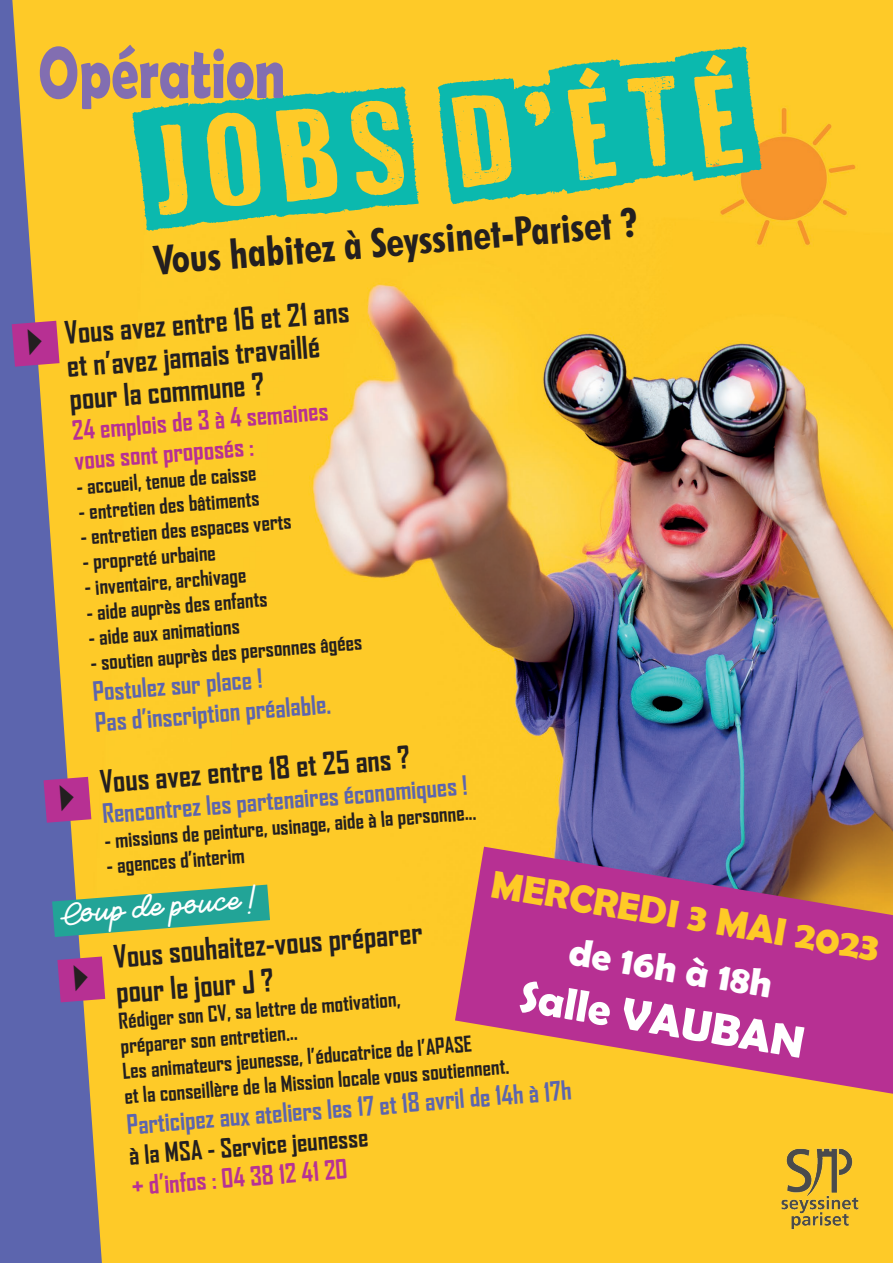
<style>
.page{position:relative;width:893px;height:1263px;background:#fff}
.page>*{position:absolute;margin:0;border:0;box-sizing:border-box;transform-origin:0 0}
.t1{font:700 45px "Berlin Sans FB Demi";color:#fff}
.t2{font:700 condensed 40.5px "Futura BT";color:#231f20}
.t3{font:700 39px "Berlin Sans FB Demi";color:#feca26}
.t4{font:700 39px "Berlin Sans FB Demi";color:#fff}
.t5{font:31.5px "Loverine";color:#fff}
.t6{font:700 30px "Agency FB";color:#231f20}
.t7{font:700 25.5px "Agency FB";color:#5c65ae}
.t8{font:700 25.5px "Agency FB";color:#b73093}
.t9{font:700 25.5px "Agency FB";color:#231f20}
.t10{font:700 25.5px "Agency FB";color:#b73294}
.t11{font:700 21px/25px "Agency FB";color:#231f20}
</style>
<div class="page">
<img style="left:102px;top:0;width:791px;height:1263px">
<img style="left:574px;top:47px;width:168px;height:19px">
<img style="left:102px;top:45px;width:122px;height:54px">
<svg style="left:455px;top:847px;width:438px;height:247px;background:#bd5279"></svg>
<svg style="left:0;top:0;width:102px;height:1263px;background:#a08f75"></svg>
<svg style="left:52px;top:884px;width:218px;height:53px;background:#64ac77"></svg>
<img style="left:778px;top:1146px;width:83px;height:85px">
<svg style="left:12px;top:321px;width:48px;height:46px;background:#b63f8c"></svg>
<svg style="left:44px;top:777px;width:47px;height:46px;background:#b53c8e"></svg>
<svg style="left:57px;top:956px;width:48px;height:46px;background:#b43d8e"></svg>
<p class="t2" style="left:152px;top:238px;width:487px;rotate:-5deg">Vous habitez à Seyssinet-Pariset ?</p>
<p class="t6" style="left:63px;top:316px;width:287px;rotate:-5deg">Vous avez entre 16 et 21 ans</p>
<p class="t6" style="left:65px;top:348px;width:255px;rotate:-5deg">et n’avez jamais travaillé</p>
<p class="t6" style="left:68px;top:381px;width:197px;rotate:-5deg">pour la commune ?</p>
<p class="t8" style="left:71px;top:413px;width:258px;rotate:-4deg">24 emplois de 3 à 4 semaines</p>
<p class="t8" style="left:73px;top:444px;width:181px;rotate:-4deg">vous sont proposés :</p>
<p class="t11" style="left:76px;top:473px;width:182px;rotate:-4deg">- accueil, tenue de caisse</p>
<p class="t11" style="left:78px;top:498px;width:183px;rotate:-4deg">- entretien des bâtiments</p>
<p class="t11" style="left:80px;top:523px;width:213px;rotate:-4deg">- entretien des espaces verts</p>
<p class="t11" style="left:82px;top:549px;width:135px;rotate:-4deg">- propreté urbaine</p>
<p class="t11" style="left:84px;top:574px;width:164px;rotate:-4deg">- inventaire, archivage</p>
<p class="t11" style="left:86px;top:599px;width:183px;rotate:-4deg">- aide auprès des enfants</p>
<p class="t11" style="left:88px;top:624px;width:153px;rotate:-4deg">- aide aux animations</p>
<p class="t11" style="left:90px;top:649px;width:274px;rotate:-4deg">- soutien auprès des personnes âgées</p>
<p class="t7" style="left:92px;top:675px;width:172px;rotate:-4deg">Postulez sur place !</p>
<p class="t7" style="left:94px;top:705px;width:238px;rotate:-4deg">Pas d’inscription préalable.</p>
<p class="t6" style="left:98px;top:764px;width:313px;rotate:-5deg">Vous avez entre 18 et 25 ans ?</p>
<p class="t7" style="left:101px;top:796px;width:368px;rotate:-4deg">Rencontrez les partenaires économiques !</p>
<p class="t11" style="left:103px;top:826px;width:374px;rotate:-4deg">- missions de peinture, usinage, aide à la personne...</p>
<p class="t11" style="left:106px;top:852px;width:140px;rotate:-4deg">- agences d’interim</p>
<p class="t3" style="left:495px;top:862px;width:394px;rotate:9deg">MERCREDI 3 MAI 2023</p>
<p class="t5" style="left:60px;top:895px;width:198px;rotate:-4deg">Coup de pouce !</p>
<p class="t6" style="left:112px;top:939px;width:311px;rotate:-5deg">Vous souhaitez-vous préparer</p>
<p class="t6" style="left:115px;top:974px;width:159px;rotate:-5deg">pour le jour J ?</p>
<p class="t4" style="left:573px;top:929px;width:206px;rotate:9deg">de 16h à 18h</p>
<p class="t1" style="left:524px;top:970px;width:289px;rotate:9deg">Salle VAUBAN</p>
<p class="t11" style="left:118px;top:1006px;width:284px;rotate:-4deg">Rédiger son CV, sa lettre de motivation,</p>
<p class="t11" style="left:120px;top:1032px;width:179px;rotate:-4deg">préparer son entretien...</p>
<p class="t11" style="left:122px;top:1056px;width:387px;rotate:-4deg">Les animateurs jeunesse, l’éducatrice de l’APASE<br>et la conseillère de la Mission locale vous soutiennent.</p>
<p class="t7" style="left:126px;top:1107px;width:447px;rotate:-4deg">Participez aux ateliers les 17 et 18 avril de 14h à 17h</p>
<p class="t9" style="left:128px;top:1138px;width:241px;rotate:-4deg">à la MSA - Service jeunesse</p>
<p class="t10" style="left:131px;top:1169px;width:218px;rotate:-4deg">+ d’infos : 04 38 12 41 20</p>
</div>
